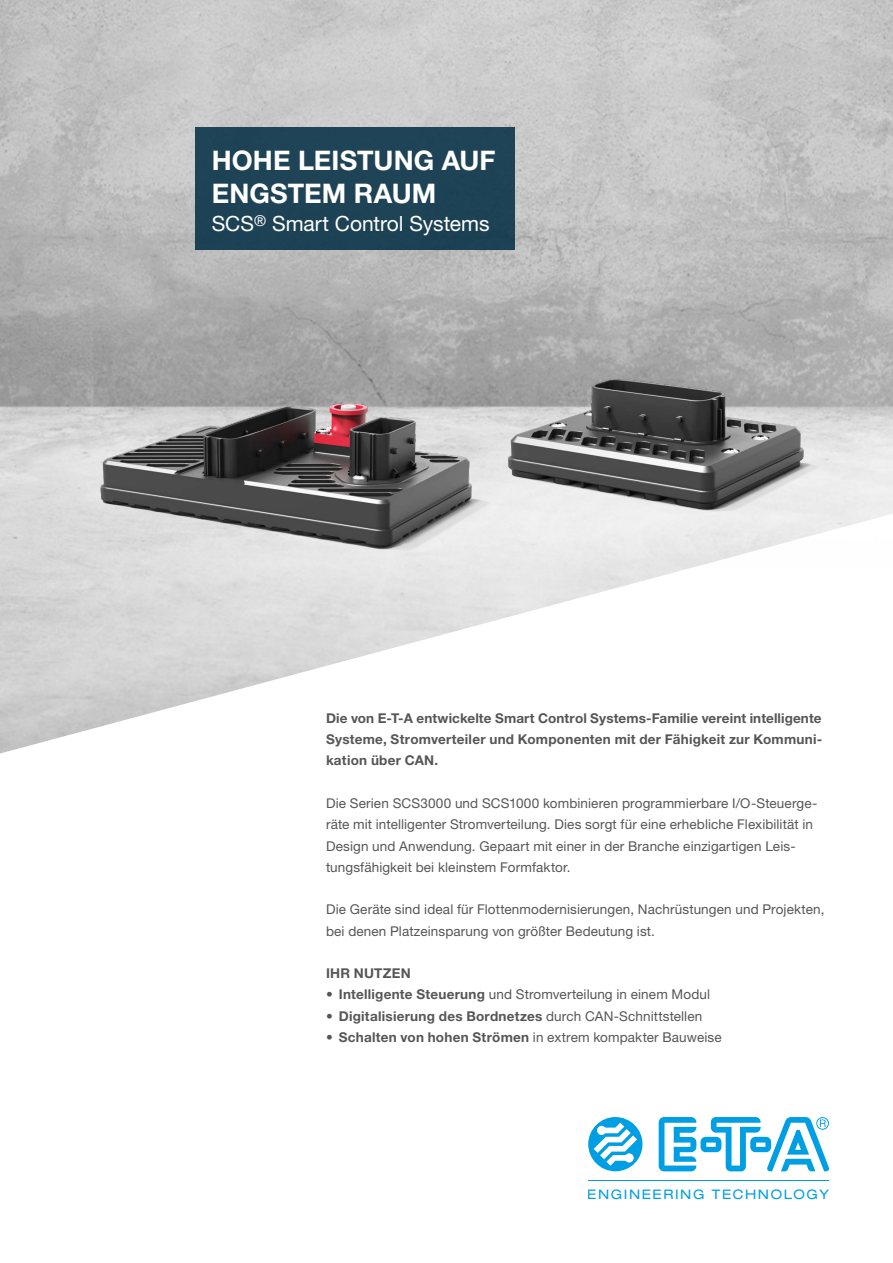
<style>
.page{position:relative;width:893px;height:1263px;background:#fff}
.page>*{position:absolute;margin:0;border:0;box-sizing:border-box;transform-origin:0 0}
.t1{font:700 27px/32.4px "Helvetica Neue LT";color:#fff}
.t2{font:21px "Helvetica Neue LT";color:#fff}
.t3{font:13.5px/21.3px "Helvetica Neue LT";letter-spacing:.01em;color:#565656}
.t4{font:700 13.5px/21.3px "Helvetica Neue LT";letter-spacing:.02em;color:#565656;text-align:justify}
.t5{font:expanded 13.2px "Helvetica Neue LT";letter-spacing:.12em;color:#009ee3}
.s1{font-weight:700}
.s2{font-weight:400}
</style>
<div class="page">
<img style="left:0;top:0;width:893px;height:514px">
<svg style="left:0;top:514px;width:828px;height:658px"></svg>
<img style="left:456px;top:276px;width:437px;height:292px">
<img style="left:55px;top:309px;width:473px;height:295px">
<svg style="left:588px;top:1117px;width:54px;height:54px"></svg>
<svg style="left:659px;top:1117px;width:170px;height:54px"></svg>
<hr style="left:588px;top:1180px;width:241px;height:1px;background:#009ee3">
<div style="left:195px;top:128px;width:320px;height:122px;background:#1e4356"></div>
<h1 class="t1" style="left:212px;top:144px;width:285px">HOHE LEISTUNG AUF<br>ENGSTEM RAUM</h1>
<h2 class="t2" style="left:212px;top:211px;width:279px">SCS<sup>®</sup> Smart Control Systems</h2>
<p class="t4" style="left:326px;top:707px;width:498px">Die von E-T-A entwickelte Smart Control Systems-Familie vereint intelligente Systeme, Stromverteiler und Komponenten mit der Fähigkeit zur Kommuni&shy;kation über CAN.</p>
<p class="t3" style="left:326px;top:792px;width:493px">Die Serien SCS3000 und SCS1000 kombinieren programmierbare I/O-Steuerge&shy;räte mit intelligenter Stromverteilung. Dies sorgt für eine erhebliche Flexibilität in Design und Anwendung. Gepaart mit einer in der Branche einzigartigen Leis&shy;tungsfähigkeit bei kleinstem Formfaktor.</p>
<p class="t3" style="left:326px;top:899px;width:500px">Die Geräte sind ideal für Flottenmodernisierungen, Nachrüstungen und Projekten, bei denen Platzeinsparung von größter Bedeutung ist.</p>
<p class="t4" style="left:326px;top:962px;width:86px">IHR NUTZEN</p>
<p class="t3" style="left:326px;top:984px;width:386px">• <span class="s1">Intelligente Steuerung</span> und Stromverteilung in einem Modul</p>
<p class="t4" style="left:326px;top:1005px;width:378px"><span class="s2">•</span> Digitalisierung des Bordnetzes <span class="s2">durch CAN-Schnittstellen</span></p>
<p class="t3" style="left:326px;top:1026px;width:397px">• <span class="s1">Schalten von hohen Strömen</span> in extrem kompakter Bauweise</p>
<p class="t5" style="left:587px;top:1186px;width:243px">ENGINEERING TECHNOLOGY</p>
</div>
